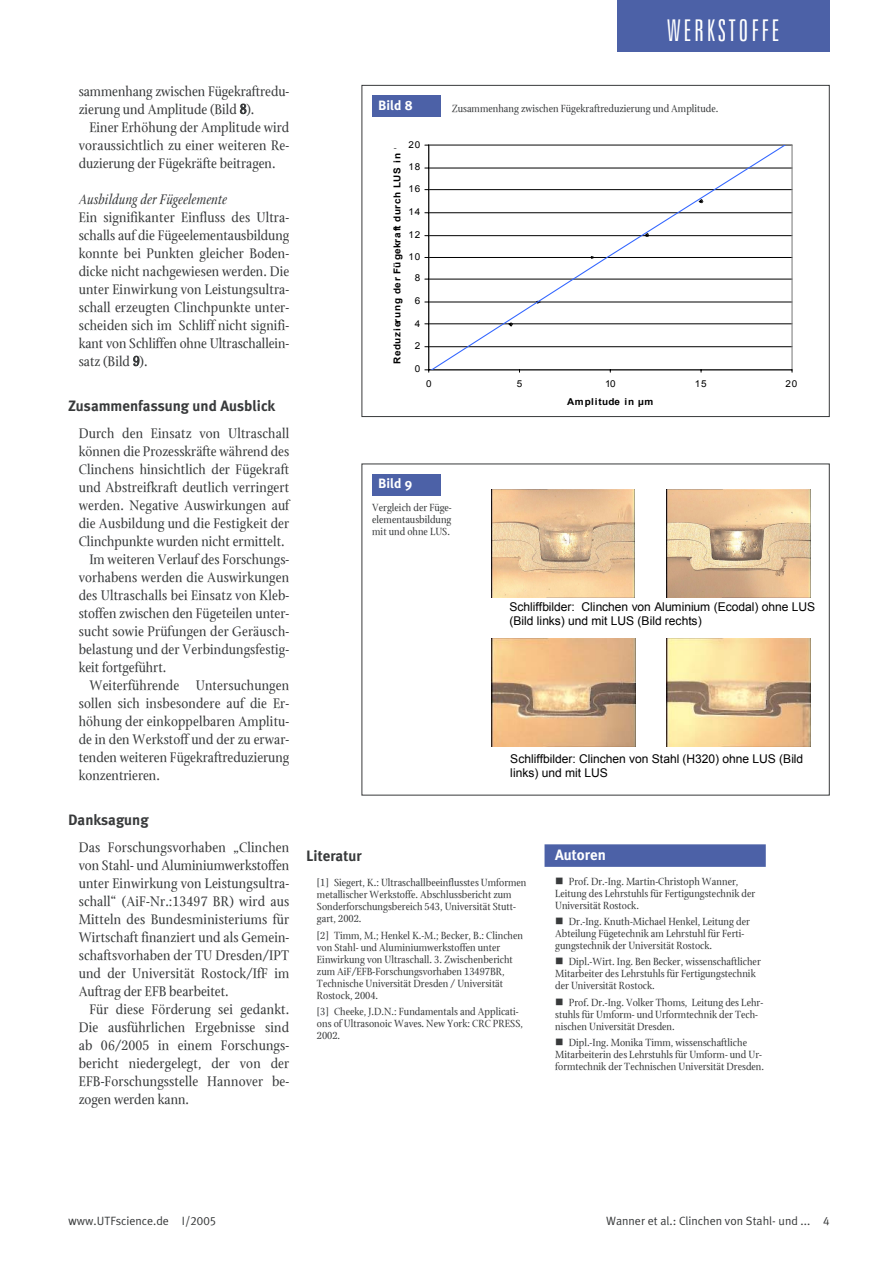
<style>
.page{position:relative;width:893px;height:1262px;background:#fff}
.page>*{position:absolute;margin:0;border:0;box-sizing:border-box;transform-origin:0 0}
.t1{font:300 extra-condensed 30px "Zurich BT";letter-spacing:.09em;color:#fff}
.t2{font:15px/18px "Stone Print";letter-spacing:.01em;color:#383a3b;text-align:justify}
.t3{font:700 15px "Meta Plus";color:#383a3b}
.t4{font:italic 15px "Stone Print";color:#383a3b}
.t5{font:700 15px "Meta Plus";color:#fff}
.t6{font:700 13.5px "Meta Plus";color:#fff}
.t7{font:12px/13.8px "Arial";letter-spacing:-.005em;color:#000}
.t8{font:12px "Meta Plus Normal";color:#383a3b}
.t9{font:11.25px/12px "Stone Print";color:#383a3b}
.t10{font:700 9.45px "Arial";letter-spacing:.02em;color:#000;scale:1.05 1}
.t11{font:9.45px "Arial";letter-spacing:.075em;color:#000;scale:1.05 1}
.t12{font:700 9.45px "Arial";letter-spacing:.04em;color:#000;scale:1.05 1}
.s1{font-family:"Meta Plus Normal Caps"}
</style>
<div class="page">
<div style="left:617px;top:0;width:212px;height:51px;background:#4c61a7"></div>
<hr style="left:428px;top:145px;width:1px;height:225px;background:#000">
<svg style="left:429px;top:145px;width:363px;height:225px"></svg>
<div style="left:361px;top:85px;width:468px;height:332px;border:1px solid #383a3b"></div>
<div style="left:372px;top:96px;width:68px;height:21px;background:#4c61a7"></div>
<img style="left:491px;top:490px;width:143px;height:108px">
<img style="left:666px;top:490px;width:144px;height:108px">
<img style="left:491px;top:638px;width:144px;height:108px">
<img style="left:666px;top:638px;width:144px;height:108px">
<div style="left:372px;top:474px;width:68px;height:21px;background:#4c61a7"></div>
<div style="left:544px;top:844px;width:221px;height:23px;background:#4c61a7"></div>
<h1 class="t1" style="left:667px;top:19px;width:114px">WERKSTOFFE</h1>
<p class="t2" style="left:79px;top:84px;width:212px">sammenhang zwischen Fügekraftredu&shy;zierung und Amplitude (Bild 8).</p>
<p class="t2" style="left:79px;top:120px;width:212px;text-indent:11px">Einer Erhöhung der Amplitude wird voraussichtlich zu einer weiteren Re&shy;duzierung der Fügekräfte beitragen.</p>
<p class="t4" style="left:79px;top:193px;width:150px">Ausbildung der Fügeelemente</p>
<p class="t2" style="left:79px;top:210px;width:212px">Ein signifikanter Einfluss des Ultra&shy;schalls auf die Fügeelementausbildung konnte bei Punkten gleicher Boden&shy;dicke nicht nachgewiesen werden. Die unter Einwirkung von Leistungsultra&shy;schall erzeugten Clinchpunkte unter&shy;scheiden sich im Schliff nicht signifi&shy;kant von Schliffen ohne Ultraschallein&shy;satz (Bild 9).</p>
<p class="t3" style="left:68px;top:399px;width:209px">Zusammenfassung und Ausblick</p>
<p class="t2" style="left:79px;top:426px;width:212px">Durch den Einsatz von Ultraschall</p>
<p class="t2" style="left:79px;top:444px;width:212px">können die Prozesskräfte während des</p>
<p class="t2" style="left:79px;top:462px;width:212px">Clinchens hinsichtlich der Fügekraft</p>
<p class="t2" style="left:79px;top:480px;width:212px">und Abstreifkraft deutlich verringert</p>
<p class="t2" style="left:79px;top:498px;width:212px">werden. Negative Auswirkungen auf</p>
<p class="t2" style="left:79px;top:516px;width:212px">die Ausbildung und die Festigkeit der</p>
<p class="t2" style="left:79px;top:534px;width:207px">Clinchpunkte wurden nicht ermittelt.</p>
<p class="t2" style="left:89px;top:552px;width:201px">Im weiteren Verlauf des Forschungs-</p>
<p class="t2" style="left:79px;top:570px;width:212px">vorhabens werden die Auswirkungen</p>
<p class="t2" style="left:79px;top:588px;width:212px">des Ultraschalls bei Einsatz von Kleb-</p>
<p class="t2" style="left:79px;top:606px;width:212px">stoffen zwischen den Fügeteilen unter-</p>
<p class="t2" style="left:79px;top:624px;width:212px">sucht sowie Prüfungen der Geräusch-</p>
<p class="t2" style="left:79px;top:642px;width:212px">belastung und der Verbindungsfestig-</p>
<p class="t2" style="left:79px;top:660px;width:89px">keit fortgeführt.</p>
<p class="t2" style="left:89px;top:678px;width:201px">Weiterführende Untersuchungen</p>
<p class="t2" style="left:79px;top:696px;width:212px">sollen sich insbesondere auf die Er-</p>
<p class="t2" style="left:79px;top:714px;width:212px">höhung der einkoppelbaren Amplitu-</p>
<p class="t2" style="left:79px;top:732px;width:212px">de in den Werkstoff und der zu erwar-</p>
<p class="t2" style="left:79px;top:750px;width:212px">tenden weiteren Fügekraftreduzierung</p>
<p class="t2" style="left:79px;top:768px;width:83px">konzentrieren.</p>
<p class="t3" style="left:68px;top:813px;width:82px">Danksagung</p>
<p class="t2" style="left:79px;top:840px;width:212px">Das Forschungsvorhaben „Clinchen von Stahl- und Aluminiumwerkstoffen unter Einwirkung von Leistungsultra&shy;schall“ (AiF-Nr.:13497 BR) wird aus Mitteln des Bundesministeriums für Wirtschaft finanziert und als Gemein&shy;schaftsvorhaben der TU Dresden/IPT und der Universität Rostock/IfF im Auftrag der EFB bearbeitet.</p>
<p class="t2" style="left:79px;top:1002px;width:212px;text-indent:11px">Für diese Förderung sei gedankt.<br>Die ausführlichen Ergebnisse sind ab 06/2005 in einem Forschungs&shy;bericht niedergelegt, der von der EFB-Forschungsstelle Hannover be&shy;zogen werden kann.</p>
<p class="t6" style="left:378px;top:100px;width:36px">Bild 8</p>
<p class="t9" style="left:451px;top:103px;width:268px">Zusammenhang zwischen Fügekraftreduzierung und Amplitude.</p>
<p class="t11" style="left:408px;top:139px;width:13px">20</p>
<p class="t10" style="left:392px;top:364px;width:214px;rotate:-90deg">Reduzierun g der Fü gekraft durch LUS in %</p>
<p class="t11" style="left:408px;top:162px;width:13px">18</p>
<p class="t11" style="left:408px;top:183px;width:13px">16</p>
<p class="t11" style="left:408px;top:206px;width:13px">14</p>
<p class="t11" style="left:408px;top:229px;width:13px">12</p>
<p class="t11" style="left:408px;top:251px;width:13px">10</p>
<p class="t11" style="left:415px;top:273px;width:7px">8</p>
<p class="t11" style="left:415px;top:296px;width:7px">6</p>
<p class="t11" style="left:415px;top:319px;width:7px">4</p>
<p class="t11" style="left:415px;top:340px;width:7px">2</p>
<p class="t11" style="left:415px;top:364px;width:7px">0</p>
<p class="t11" style="left:426px;top:378px;width:7px">0</p>
<p class="t11" style="left:517px;top:378px;width:7px">5</p>
<p class="t11" style="left:605px;top:378px;width:11px">10</p>
<p class="t11" style="left:694px;top:378px;width:13px">15</p>
<p class="t11" style="left:785px;top:378px;width:13px">20</p>
<p class="t12" style="left:567px;top:396px;width:83px">Amplitude in µm</p>
<p class="t6" style="left:378px;top:478px;width:36px">Bild 9</p>
<p class="t9" style="left:372px;top:503px;width:81px;text-align:justify">Vergleich der Füge&shy;elementausbildung mit und ohne LUS.</p>
<p class="t7" style="left:509px;top:600px;width:307px">Schliffbilder: Clinchen von Aluminium (Ecodal) ohne LUS (Bild links) und mit LUS (Bild rechts)</p>
<p class="t7" style="left:510px;top:752px;width:294px">Schliffbilder: Clinchen von Stahl (H320) ohne LUS (Bild links) und mit LUS</p>
<p class="t3" style="left:306px;top:849px;width:57px">Literatur</p>
<p class="t9" style="left:317px;top:878px;width:211px">[1] Siegert, K.: Ultraschallbeeinflusstes Umformen metallischer Werkstoffe. Abschlussbericht zum Sonderforschungsbereich 543, Universität Stutt&shy;gart, 2002.</p>
<p class="t9" style="left:317px;top:930px;width:208px">[2] Timm, M.; Henkel K.-M.; Becker, B.: Clinchen von Stahl- und Aluminiumwerkstoffen unter Einwirkung von Ultraschall. 3. Zwischenbericht zum AiF/EFB-Forschungsvorhaben 13497BR, Technische Universität Dresden / Universität Rostock, 2004.</p>
<p class="t9" style="left:317px;top:1006px;width:208px">[3] Cheeke, J.D.N.: Fundamentals and Applicati&shy;ons of Ultrasonoic Waves. New York: CRC PRESS,<br>2002.</p>
<p class="t5" style="left:555px;top:848px;width:52px">Autoren</p>
<p class="t9" style="left:555px;top:876px;width:202px;text-indent:14px">Prof. Dr.-Ing. Martin-Christoph Wanner,<br>Leitung des Lehrstuhls für Fertigungstechnik der<br>Universität Rostock.</p>
<p class="t9" style="left:555px;top:916px;width:196px;text-indent:14px">Dr.-Ing. Knuth-Michael Henkel, Leitung der<br>Abteilung Fügetechnik am Lehrstuhl für Ferti&shy;gungstechnik der Universität Rostock.</p>
<p class="t9" style="left:555px;top:957px;width:207px;text-indent:14px">Dipl.-Wirt. Ing. Ben Becker, wissenschaftlicher<br>Mitarbeiter des Lehrstuhls für Fertigungstechnik der Universität Rostock.</p>
<p class="t9" style="left:555px;top:997px;width:209px;text-indent:14px">Prof. Dr.-Ing. Volker Thoms, Leitung des Lehr&shy;stuhls für Umform- und Urformtechnik der Tech&shy;nischen Universität Dresden.</p>
<p class="t9" style="left:555px;top:1037px;width:210px;text-align:center">Dipl.-Ing. Monika Timm, wissenschaftliche<br>Mitarbeiterin des Lehrstuhls für Umform- und Ur&shy;formtechnik der Technischen Universität Dresden.</p>
<p class="t8" style="left:68px;top:1216px;width:150px"><span class="s1">w</span>ww.UTFscience.de <span class="s1">I/2005</span></p>
<p class="t8" style="left:606px;top:1216px;width:225px">Wanner et al.: Clinchen von Stahl- und ... <span class="s1">4</span></p>
</div>
